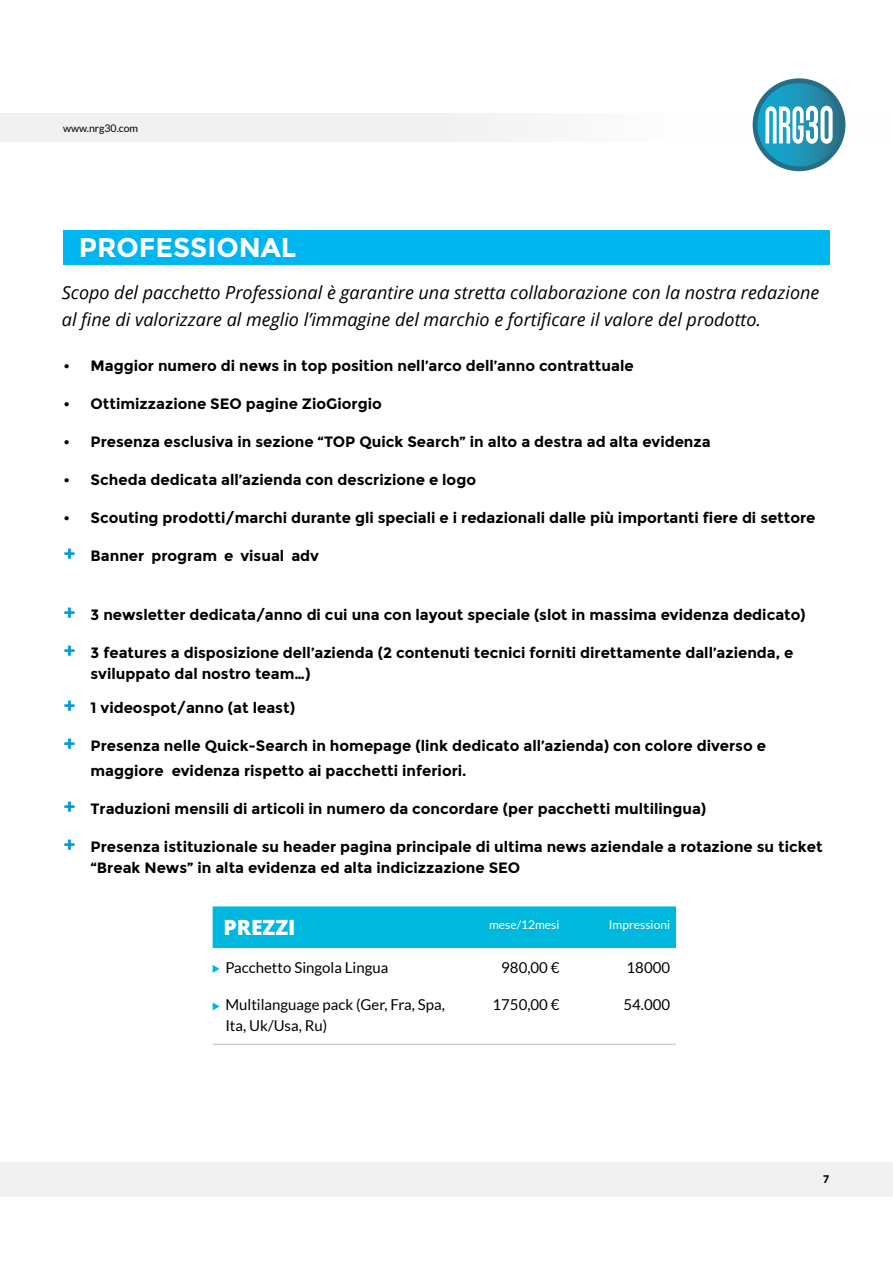
<style>
.page{position:relative;width:893px;height:1263px;background:#fff}
.page>*{position:absolute;margin:0;border:0;box-sizing:border-box;transform-origin:0 0}
.t1{font:700 27px "Montserrat";color:#fff}
.t2{font:800 21px "Open Sans";color:#fff}
.t3{font:italic 18px/27px "Open Sans";color:#000}
.t4{font:700 15px/21px "Montserrat";color:#000}
.t5{font:15px/21px "Lato";color:#000}
.t6{font:12px "Lato";color:#fff}
.t7{font:10.5px "Lato";color:#000}
.t8{font:900 10.5px "Lato";color:#000}
.s1{font-size:21px;color:#0099d9}
</style>
<div class="page">
<div style="left:0;top:1163px;width:893px;height:34px;background:#f1f1f2"></div>
<div style="left:0;top:114px;width:893px;height:28px;background:#f1f1f2"></div>
<svg style="left:753px;top:78px;width:92px;height:93px"></svg>
<div style="left:63px;top:230px;width:767px;height:34px;background:#00b6f1"></div>
<div style="left:213px;top:906px;width:463px;height:42px;background:#00b8dd"></div>
<hr style="left:213px;top:1044px;width:242px;height:1px;background:#bcbec0">
<hr style="left:455px;top:1044px;width:111px;height:1px;background:#bcbec0">
<hr style="left:566px;top:1044px;width:110px;height:1px;background:#bcbec0">
<svg style="left:213px;top:965px;width:7px;height:8px"></svg>
<svg style="left:213px;top:1002px;width:7px;height:8px"></svg>
<p class="t7" style="left:63px;top:123px;width:77px">www.nrg30.com</p>
<h1 class="t1" style="left:79px;top:232px;width:219px">PROFESSIONAL</h1>
<p class="t3" style="left:62px;top:279px;width:759px">Scopo del pacchetto Professional è garantire una stretta collaborazione con la nostra redazione al fine di valorizzare al meglio l’immagine del marchio e fortificare il valore del prodotto.</p>
<p class="t4" style="left:64px;top:355px;width:572px">• Maggior numero di news in top position nell’arco dell’anno contrattuale</p>
<p class="t4" style="left:64px;top:393px;width:320px">• Ottimizzazione SEO pagine ZioGiorgio</p>
<p class="t4" style="left:64px;top:432px;width:649px">• Presenza esclusiva in sezione “TOP Quick Search” in alto a destra ad alta evidenza</p>
<p class="t4" style="left:64px;top:470px;width:414px">• Scheda dedicata all’azienda con descrizione e logo</p>
<p class="t4" style="left:64px;top:508px;width:753px">• Scouting prodotti/marchi durante gli speciali e i redazionali dalle più importanti fiere di settore</p>
<p class="t4" style="left:64px;top:546px;width:257px"><span class="s1">+</span> Banner program e visual adv</p>
<p class="t4" style="left:64px;top:605px;width:743px"><span class="s1">+</span> 3 newsletter dedicata/anno di cui una con layout speciale (slot in massima evidenza dedicato)</p>
<p class="t4" style="left:91px;top:643px;width:704px;text-indent:-27px"><span class="s1">+</span> 3 features a disposizione dell’azienda (2 contenuti tecnici forniti direttamente dall’azienda, e sviluppato dal nostro team…)</p>
<p class="t4" style="left:64px;top:697px;width:233px"><span class="s1">+</span> 1 videospot/anno (at least)</p>
<p class="t4" style="left:91px;top:733px;width:677px;line-height:25.7px;text-indent:-27px"><span class="s1">+</span> Presenza nelle Quick-Search in homepage (link dedicato all’azienda) con colore diverso e maggiore evidenza rispetto ai pacchetti inferiori.</p>
<p class="t4" style="left:64px;top:799px;width:644px"><span class="s1">+</span> Traduzioni mensili di articoli in numero da concordare (per pacchetti multilingua)</p>
<p class="t4" style="left:91px;top:837px;width:734px;text-indent:-27px"><span class="s1">+</span> Presenza istituzionale su header pagina principale di ultima news aziendale a rotazione su ticket “Break News” in alta evidenza ed alta indicizzazione SEO</p>
<h2 class="t2" style="left:224px;top:912px;width:73px">PREZZI</h2>
<p class="t6" style="left:489px;top:918px;width:72px">mese/12mesi</p>
<p class="t6" style="left:609px;top:918px;width:63px">Impressioni</p>
<p class="t5" style="left:225px;top:957px;width:165px">Pacchetto Singola Lingua</p>
<p class="t5" style="left:501px;top:957px;width:60px">980,00 €</p>
<p class="t5" style="left:627px;top:957px;width:45px">18000</p>
<p class="t5" style="left:225px;top:994px;width:221px">Multilanguage pack (Ger, Fra, Spa,<br>Ita, Uk/Usa, Ru)</p>
<p class="t5" style="left:493px;top:994px;width:68px">1750,00 €</p>
<p class="t5" style="left:623px;top:994px;width:48px">54.000</p>
<p class="t8" style="left:823px;top:1173px;width:8px">7</p>
</div>
